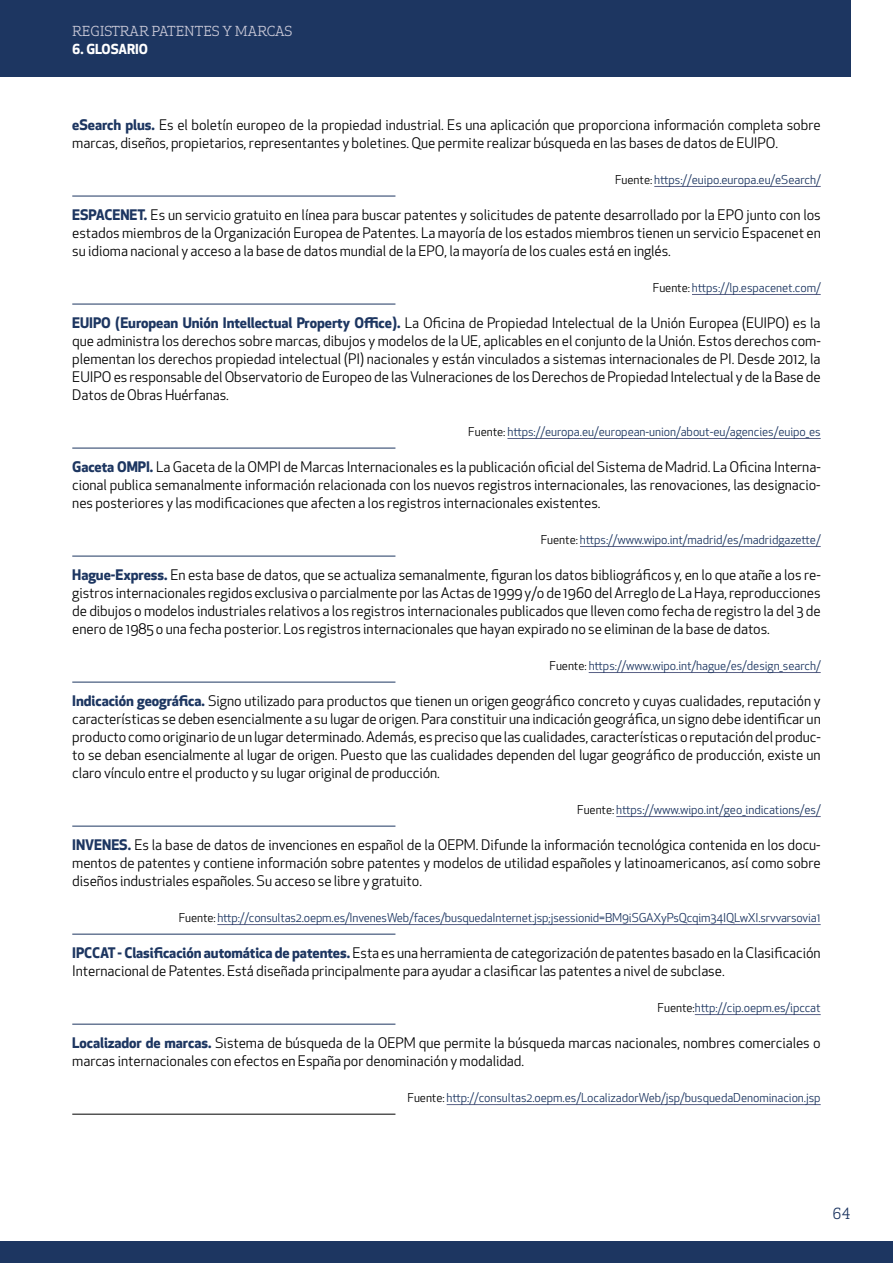
<style>
.page{position:relative;width:893px;height:1263px;background:#fff}
.page>*{position:absolute;margin:0;border:0;box-sizing:border-box;transform-origin:0 0}
.t1{font:15px "Apex Serif";color:#1d3661}
.t2{font:14.25px/18px "Apex New";letter-spacing:-.005em;color:#000;text-align:justify}
.t3{font:13.5px "Apex Serif";color:#cdccda}
.t4{font:700 13.5px "Apex New";color:#fff}
.t5{font:12px "Apex New";letter-spacing:-.005em;color:#1d3661}
.s1{font-weight:700;color:#1d3661}
.s2{color:#000}
</style>
<div class="page">
<div style="left:0;top:0;width:850px;height:77px;background:#1d3661"></div>
<div style="left:0;top:1242px;width:893px;height:21px;background:#1d3661"></div>
<hr style="left:72px;top:196px;width:323px;height:1px;background:#1d3661">
<hr style="left:654px;top:186px;width:167px;height:1px;background:#5a6186">
<hr style="left:72px;top:304px;width:323px;height:1px;background:#1d3661">
<hr style="left:692px;top:294px;width:129px;height:1px;background:#5a6186">
<hr style="left:72px;top:448px;width:323px;height:1px;background:#1d3661">
<hr style="left:507px;top:438px;width:314px;height:1px;background:#5a6186">
<hr style="left:72px;top:556px;width:323px;height:1px;background:#1d3661">
<hr style="left:580px;top:546px;width:241px;height:1px;background:#5a6186">
<hr style="left:72px;top:682px;width:323px;height:1px;background:#1d3661">
<hr style="left:589px;top:672px;width:232px;height:1px;background:#5a6186">
<hr style="left:72px;top:826px;width:323px;height:1px;background:#1d3661">
<hr style="left:616px;top:816px;width:205px;height:1px;background:#5a6186">
<hr style="left:72px;top:934px;width:323px;height:1px;background:#1d3661">
<hr style="left:217px;top:924px;width:604px;height:1px;background:#5a6186">
<hr style="left:72px;top:1024px;width:323px;height:1px;background:#1d3661">
<hr style="left:695px;top:1014px;width:126px;height:1px;background:#5a6186">
<hr style="left:72px;top:1114px;width:323px;height:1px;background:#000">
<hr style="left:447px;top:1104px;width:374px;height:1px;background:#5a6186">
<p class="t3" style="left:72px;top:22px;width:222px">REGISTRAR PATENTES Y MARCAS</p>
<p class="t4" style="left:72px;top:39px;width:77px">6. GLOSARIO</p>
<p class="t2" style="left:72px;top:116px;width:750px"><span class="s1">eSearch plus.</span> Es el boletín europeo de la propiedad industrial. Es una aplicación que proporciona información completa sobre marcas, diseños, propietarios, representantes y boletines. Que permite realizar búsqueda en las bases de datos de EUIPO.</p>
<p class="t5" style="left:615px;top:172px;width:207px"><span class="s2">Fuente:</span> https://euipo.europa.eu/eSearch/</p>
<p class="t2" style="left:72px;top:206px;width:750px"><span class="s1">ESPACENET.</span> Es un servicio gratuito en línea para buscar patentes y solicitudes de patente desarrollado por la EPO junto con los estados miembros de la Organización Europea de Patentes. La mayoría de los estados miembros tienen un servicio Espacenet en su idioma nacional y acceso a la base de datos mundial de la EPO, la mayoría de los cuales está en inglés.</p>
<p class="t5" style="left:653px;top:280px;width:169px"><span class="s2">Fuente:</span> https://lp.espacenet.com/</p>
<p class="t2" style="left:72px;top:314px;width:750px"><span class="s1">EUIPO (European Unión Intellectual Property Office).</span> La Oficina de Propiedad Intelectual de la Unión Europea (EUIPO) es la que administra los derechos sobre marcas, dibujos y modelos de la UE, aplicables en el conjunto de la Unión. Estos derechos com&shy;plementan los derechos propiedad intelectual (PI) nacionales y están vinculados a sistemas internacionales de PI. Desde 2012, la EUIPO es responsable del Observatorio de Europeo de las Vulneraciones de los Derechos de Propiedad Intelectual y de la Base de Datos de Obras Huérfanas.</p>
<p class="t5" style="left:468px;top:424px;width:354px"><span class="s2">Fuente:</span> https://europa.eu/european-union/about-eu/agencies/euipo_es</p>
<p class="t2" style="left:72px;top:458px;width:750px"><span class="s1">Gaceta OMPI.</span> La Gaceta de la OMPI de Marcas Internacionales es la publicación oficial del Sistema de Madrid. La Oficina Interna&shy;cional publica semanalmente información relacionada con los nuevos registros internacionales, las renovaciones, las designacio&shy;nes posteriores y las modificaciones que afecten a los registros internacionales existentes.</p>
<p class="t5" style="left:541px;top:532px;width:281px"><span class="s2">Fuente:</span> https://www.wipo.int/madrid/es/madridgazette/</p>
<p class="t2" style="left:72px;top:566px;width:750px"><span class="s1">Hague-Express.</span> En esta base de datos, que se actualiza semanalmente, figuran los datos bibliográficos y, en lo que atañe a los re&shy;gistros internacionales regidos exclusiva o parcialmente por las Actas de 1999 y/o de 1960 del Arreglo de La Haya, reproducciones de dibujos o modelos industriales relativos a los registros internacionales publicados que lleven como fecha de registro la del 3 de enero de 1985 o una fecha posterior. Los registros internacionales que hayan expirado no se eliminan de la base de datos.</p>
<p class="t5" style="left:549px;top:658px;width:273px"><span class="s2">Fuente:</span> https://www.wipo.int/hague/es/design_search/</p>
<p class="t2" style="left:72px;top:692px;width:750px"><span class="s1">Indicación geográfica.</span> Signo utilizado para productos que tienen un origen geográfico concreto y cuyas cualidades, reputación y características se deben esencialmente a su lugar de origen. Para constituir una indicación geográfica, un signo debe identificar un producto como originario de un lugar determinado. Además, es preciso que las cualidades, características o reputación del produc&shy;to se deban esencialmente al lugar de origen. Puesto que las cualidades dependen del lugar geográfico de producción, existe un claro vínculo entre el producto y su lugar original de producción.</p>
<p class="t5" style="left:577px;top:802px;width:245px"><span class="s2">Fuente:</span> https://www.wipo.int/geo_indications/es/</p>
<p class="t2" style="left:72px;top:836px;width:750px"><span class="s1">INVENES.</span> Es la base de datos de invenciones en español de la OEPM. Difunde la información tecnológica contenida en los docu&shy;mentos de patentes y contiene información sobre patentes y modelos de utilidad españoles y latinoamericanos, así como sobre diseños industriales españoles. Su acceso se libre y gratuito.</p>
<p class="t5" style="left:179px;top:910px;width:643px"><span class="s2">Fuente:</span> http://consultas2.oepm.es/InvenesWeb/faces/busquedaInternet.jsp;jsessionid=BM9iSGAXyPsQcqim34IQLwXI.srvvarsovia1</p>
<p class="t2" style="left:72px;top:944px;width:750px"><span class="s1">IPCCAT - Clasificación automática de patentes.</span> Esta es una herramienta de categorización de patentes basado en la Clasificación<br>Internacional de Patentes. Está diseñada principalmente para ayudar a clasificar las patentes a nivel de subclase.</p>
<p class="t5" style="left:658px;top:1000px;width:165px"><span class="s2">Fuente:</span>http://cip.oepm.es/ipccat</p>
<p class="t2" style="left:72px;top:1034px;width:750px"><span class="s1">Localizador de marcas.</span> Sistema de búsqueda de la OEPM que permite la búsqueda marcas nacionales, nombres comerciales o marcas internacionales con efectos en España por denominación y modalidad.</p>
<p class="t5" style="left:407px;top:1090px;width:415px"><span class="s2">Fuente:</span> http://consultas2.oepm.es/LocalizadorWeb/jsp/busquedaDenominacion.jsp</p>
<p class="t1" style="left:832px;top:1204px;width:19px">64</p>
</div>
